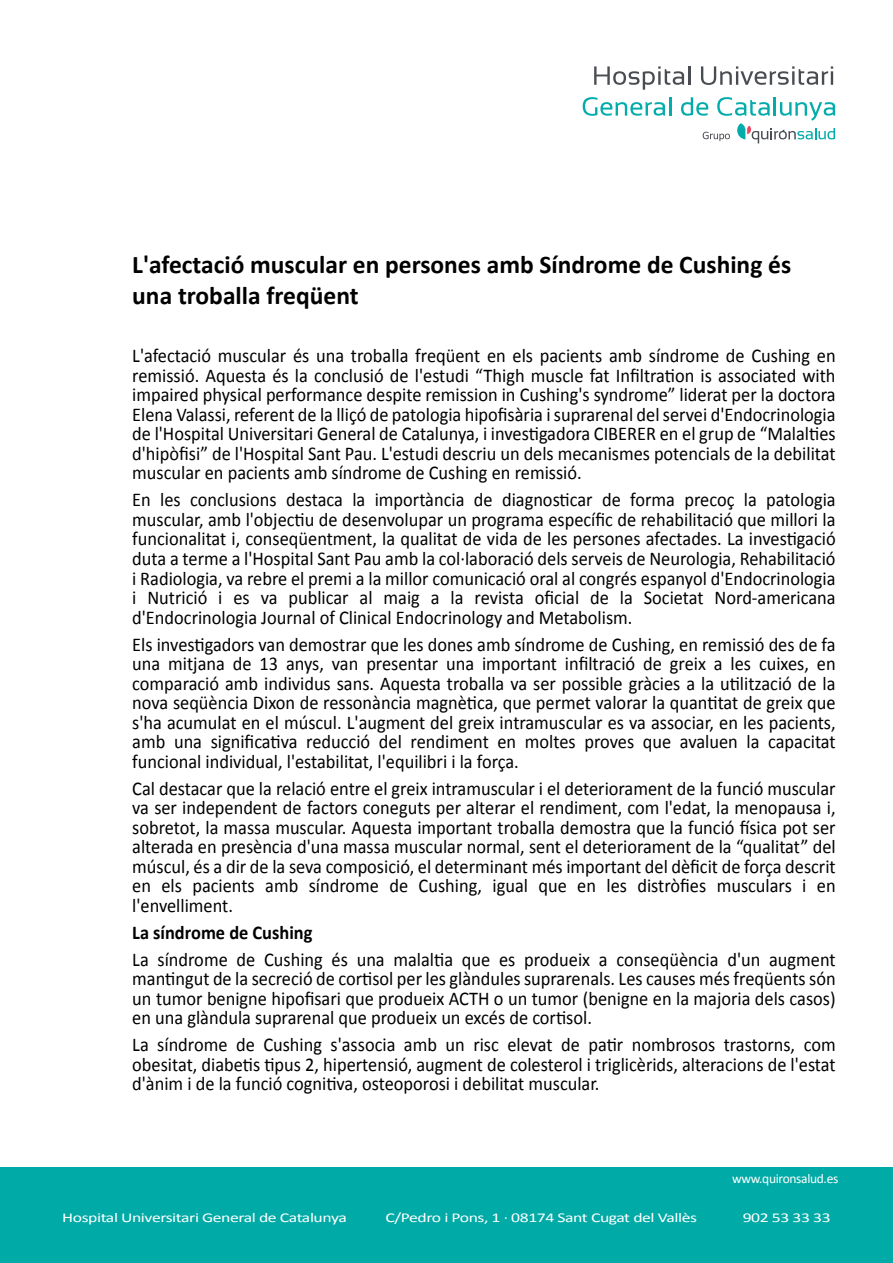
<style>
.page{position:relative;width:893px;height:1263px;background:#fff}
.page>*{position:absolute;margin:0;border:0;box-sizing:border-box;transform-origin:0 0}
.t1{font:700 25.5px/31.5px "Calibri";color:#000}
.t2{font:19.5px/19.5px "Calibri";color:#000;text-align:justify;scale:.94 1}
.t3{font:700 19.5px "Calibri";color:#000;scale:.94 1}
.t4{font:13.5px "Calibri";letter-spacing:-.025em;color:#fff;scale:1.31 1}
.t5{font:13.5px "Calibri";letter-spacing:-.025em;color:#fff}
</style>
<div class="page">
<div style="left:0;top:1167px;width:893px;height:96px;background:#00aaa6"></div>
<svg style="left:594px;top:66px;width:96px;height:24px"></svg>
<svg style="left:701px;top:66px;width:132px;height:19px"></svg>
<svg style="left:583px;top:97px;width:88px;height:19px"></svg>
<svg style="left:681px;top:97px;width:154px;height:46px"></svg>
<h1 class="t1" style="left:132px;top:249px;width:660px">L'afectació muscular en persones amb Síndrome de Cushing és una troballa freqüent</h1>
<p class="t2" style="left:132px;top:346px;width:750px">L'afectació muscular és una troballa freqüent en els pacients amb síndrome de Cushing en remissió. Aquesta és la conclusió de l'estudi “Thigh muscle fat Infiltration is associated with impaired physical performance despite remission in Cushing's syndrome” liderat per la doctora Elena Valassi, referent de la lliçó de patologia hipofisària i suprarenal del servei d'Endocrinologia de l'Hospital Universitari General de Catalunya, i investigadora CIBERER en el grup de “Malalties d'hipòfisi” de l'Hospital Sant Pau. L'estudi descriu un dels mecanismes potencials de la debilitat muscular en pacients amb síndrome de Cushing en remissió.</p>
<p class="t2" style="left:132px;top:490px;width:750px">En les conclusions destaca la importància de diagnosticar de forma precoç la patologia muscular, amb l'objectiu de desenvolupar un programa específic de rehabilitació que millori la funcionalitat i, conseqüentment, la qualitat de vida de les persones afectades. La investigació duta a terme a l'Hospital Sant Pau amb la col·laboració dels serveis de Neurologia, Rehabilitació i Radiologia, va rebre el premi a la millor comunicació oral al congrés espanyol d'Endocrinologia i Nutrició i es va publicar al maig a la revista oficial de la Societat Nord-americana d'Endocrinologia Journal of Clinical Endocrinology and Metabolism.</p>
<p class="t2" style="left:132px;top:634px;width:750px">Els investigadors van demostrar que les dones amb síndrome de Cushing, en remissió des de fa una mitjana de 13 anys, van presentar una important infiltració de greix a les cuixes, en comparació amb individus sans. Aquesta troballa va ser possible gràcies a la utilització de la nova seqüència Dixon de ressonància magnètica, que permet valorar la quantitat de greix que s'ha acumulat en el múscul. L'augment del greix intramuscular es va associar, en les pacients, amb una significativa reducció del rendiment en moltes proves que avaluen la capacitat funcional individual, l'estabilitat, l'equilibri i la força.</p>
<p class="t2" style="left:132px;top:778px;width:750px">Cal destacar que la relació entre el greix intramuscular i el deteriorament de la funció muscular va ser independent de factors coneguts per alterar el rendiment, com l'edat, la menopausa i, sobretot, la massa muscular. Aquesta important troballa demostra que la funció física pot ser alterada en presència d'una massa muscular normal, sent el deteriorament de la “qualitat” del múscul, és a dir de la seva composició, el determinant més important del dèficit de força descrit en els pacients amb síndrome de Cushing, igual que en les distròfies musculars i en l'envelliment.</p>
<p class="t3" style="left:132px;top:920px;width:193px">La síndrome de Cushing</p>
<p class="t2" style="left:132px;top:949px;width:750px">La síndrome de Cushing és una malaltia que es produeix a conseqüència d'un augment mantingut de la secreció de cortisol per les glàndules suprarenals. Les causes més freqüents són un tumor benigne hipofisari que produeix ACTH o un tumor (benigne en la majoria dels casos) en una glàndula suprarenal que produeix un excés de cortisol.</p>
<p class="t2" style="left:132px;top:1035px;width:750px">La síndrome de Cushing s'associa amb un risc elevat de patir nombrosos trastorns, com obesitat, diabetis tipus 2, hipertensió, augment de colesterol i triglicèrids, alteracions de l'estat d'ànim i de la funció cognitiva, osteoporosi i debilitat muscular.</p>
<p class="t5" style="left:732px;top:1170px;width:108px">www.quironsalud.es</p>
<p class="t4" style="left:62px;top:1209px;width:219px">Hospital Universitari General de Catalunya</p>
<p class="t4" style="left:385px;top:1209px;width:239px">C/Pedro i Pons, 1 · 08174 Sant Cugat del Vallès</p>
<p class="t4" style="left:743px;top:1209px;width:69px">902 53 33 33</p>
</div>
